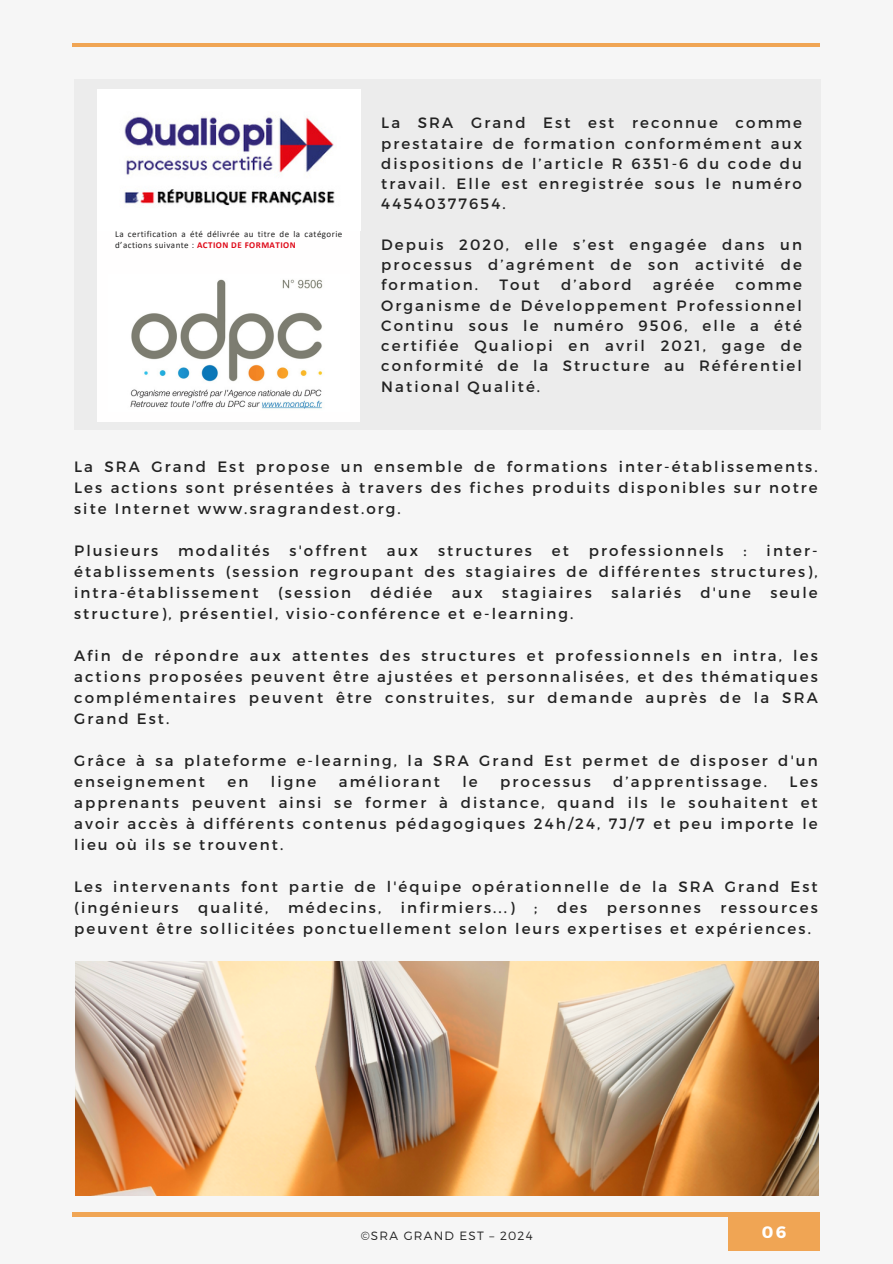
<style>
.page{position:relative;width:893px;height:1264px;background:#fff}
.page>*{position:absolute;margin:0;border:0;box-sizing:border-box;transform-origin:0 0}
.t1{font:700 16.5px "Montserrat";color:#fff}
.t2{font:15px/21px "Montserrat";letter-spacing:.14em;color:#222;text-align:justify}
.t3{font:300 12px "Montserrat";letter-spacing:.1em;color:#222}
.t4{font:9px/10.5px "Calibri";letter-spacing:.05em;color:#222}
.s1{font-weight:700;color:#de0817}
</style>
<div class="page">
<div style="left:0;top:0;width:892px;height:1263px;background:#f6f6f6"></div>
<hr style="left:72px;top:43px;width:747px;height:3px;background:#f0a554">
<div style="left:728px;top:1213px;width:91px;height:37px;background:#f0a554"></div>
<hr style="left:72px;top:1212px;width:747px;height:4px;background:#f0a554">
<div style="left:74px;top:79px;width:746px;height:350px;background:#ececec"></div>
<div style="left:98px;top:89px;width:262px;height:333px;background:#fffefe"></div>
<img style="left:124px;top:116px;width:211px;height:90px">
<img style="left:130px;top:279px;width:193px;height:130px">
<img style="left:75px;top:961px;width:743px;height:234px">
<h1 class="t4" style="left:115px;top:230px;width:229px">La certification a été délivrée au titre de la catégorie d’actions suivante : <span class="s1">ACTION DE FORMATION</span></h1>
<h1 class="t2" style="left:381px;top:112px;width:422px;line-height:20.2px">La SRA Grand Est est reconnue comme prestataire de formation conformément aux dispositions de l’article R 6351-6 du code du travail. Elle est enregistrée sous le numéro 44540377654.</h1>
<h1 class="t2" style="left:381px;top:234px;width:422px;line-height:20.2px">Depuis 2020, elle s’est engagée dans un processus d’agrément de son activité de formation.</h1>
<h1 class="t2" style="left:499px;top:274px;width:42px">Tout</h1>
<h1 class="t2" style="left:561px;top:274px;width:72px">d’abord</h1>
<h1 class="t2" style="left:653px;top:274px;width:63px">agréée</h1>
<h1 class="t2" style="left:381px;top:274px;width:422px;line-height:20.2px;text-indent:354px">comme Organisme de Développement Professionnel Continu sous le numéro 9506, elle a été certifiée Qualiopi en avril 2021, gage de conformité de la Structure au Référentiel National Qualité.</h1>
<p class="t2" style="left:74px;top:455px;width:745px">La SRA Grand Est propose un ensemble de formations inter-établissements.<br>Les actions sont présentées à travers des fiches produits disponibles sur notre site Internet www.sragrandest.org.</p>
<p class="t2" style="left:74px;top:539px;width:86px">Plusieurs</p>
<p class="t2" style="left:178px;top:539px;width:93px">modalités</p>
<p class="t2" style="left:289px;top:539px;width:79px">s'offrent</p>
<p class="t2" style="left:387px;top:539px;width:33px">aux</p>
<p class="t2" style="left:438px;top:539px;width:95px">structures</p>
<p class="t2" style="left:552px;top:539px;width:19px">et</p>
<p class="t2" style="left:589px;top:539px;width:136px">professionnels</p>
<p class="t2" style="left:743px;top:539px;width:5px">:</p>
<p class="t2" style="left:74px;top:539px;width:745px;text-indent:692px">inter&shy;établissements (session regroupant des stagiaires de différentes structures), intra-établissement</p>
<p class="t2" style="left:278px;top:581px;width:75px">(session</p>
<p class="t2" style="left:370px;top:581px;width:63px">dédiée</p>
<p class="t2" style="left:451px;top:581px;width:33px">aux</p>
<p class="t2" style="left:502px;top:581px;width:91px">stagiaires</p>
<p class="t2" style="left:611px;top:581px;width:71px">salariés</p>
<p class="t2" style="left:700px;top:581px;width:52px">d'une</p>
<p class="t2" style="left:770px;top:581px;width:49px">seule</p>
<p class="t2" style="left:74px;top:602px;width:501px">structure), présentiel, visio-conférence et e-learning.</p>
<p class="t2" style="left:74px;top:644px;width:745px">Afin de répondre aux attentes des structures et professionnels en intra, les actions proposées peuvent être ajustées et personnalisées, et des thématiques complémentaires peuvent être construites, sur demande auprès de la SRA Grand Est.</p>
<h1 class="t2" style="left:74px;top:749px;width:745px">Grâce à sa plateforme e-learning, la SRA Grand Est permet de disposer d'un enseignement</h1>
<h1 class="t2" style="left:227px;top:770px;width:22px">en</h1>
<h1 class="t2" style="left:271px;top:770px;width:47px">ligne</h1>
<h1 class="t2" style="left:339px;top:770px;width:102px">améliorant</h1>
<h1 class="t2" style="left:462px;top:770px;width:17px">le</h1>
<h1 class="t2" style="left:500px;top:770px;width:92px">processus</h1>
<h1 class="t2" style="left:613px;top:770px;width:155px">d’apprentissage.</h1>
<h1 class="t2" style="left:74px;top:770px;width:745px;text-indent:715px">Les apprenants peuvent ainsi se former à distance, quand ils le souhaitent et avoir accès à différents contenus pédagogiques 24h/24, 7J/7 et peu importe le lieu où ils se trouvent.</h1>
<h1 class="t2" style="left:74px;top:875px;width:745px">Les intervenants font partie de l'équipe opérationnelle de la SRA Grand Est (ingénieurs</h1>
<h1 class="t2" style="left:198px;top:896px;width:72px">qualité,</h1>
<h1 class="t2" style="left:288px;top:896px;width:95px">médecins,</h1>
<h1 class="t2" style="left:401px;top:896px;width:115px">infirmiers...)</h1>
<h1 class="t2" style="left:534px;top:896px;width:5px">;</h1>
<h1 class="t2" style="left:557px;top:896px;width:32px">des</h1>
<h1 class="t2" style="left:607px;top:896px;width:95px">personnes</h1>
<h1 class="t2" style="left:74px;top:896px;width:745px;text-indent:646px">ressources peuvent être sollicitées ponctuellement selon leurs expertises et expériences.</h1>
<h1 class="t3" style="left:360px;top:1228px;width:173px">©SRA GRAND EST – 2024</h1>
<h1 class="t1" style="left:761px;top:1221px;width:26px">06</h1>
</div>
